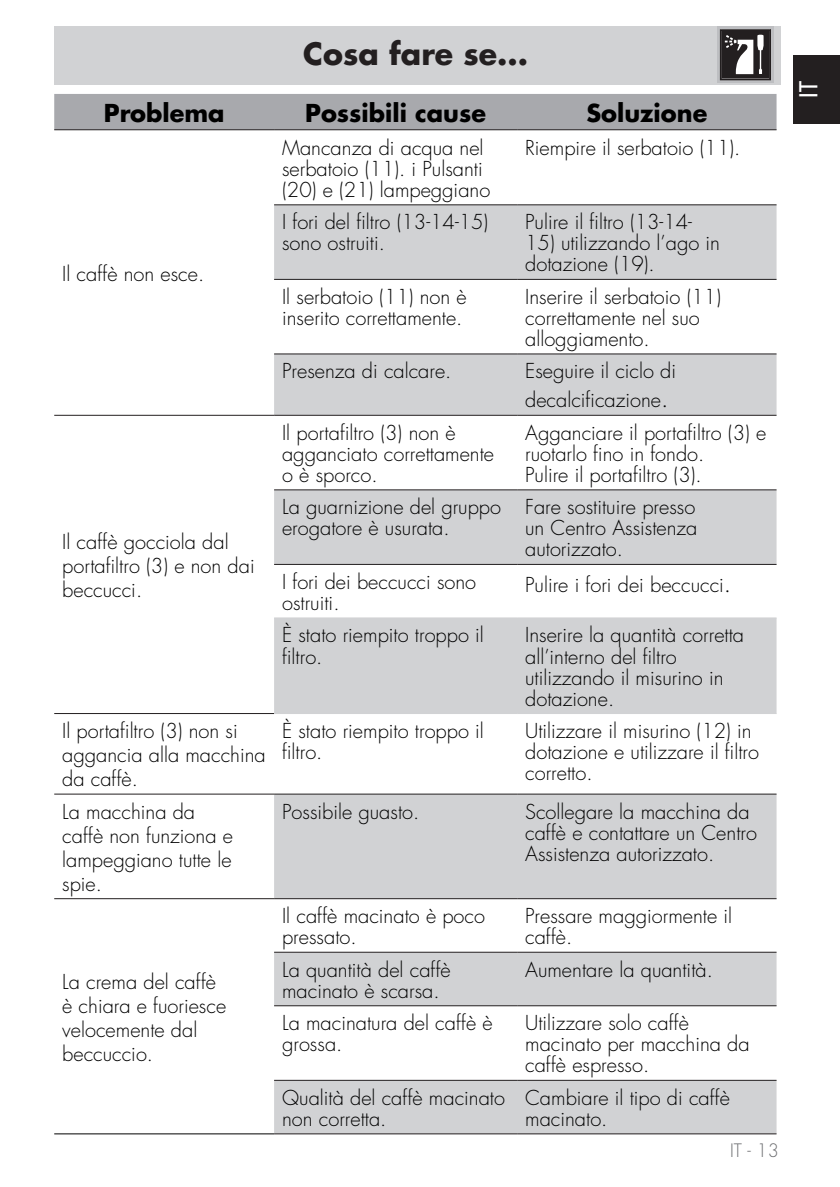
<style>
.page{position:relative;width:840px;height:1187px;background:#fff}
.page>*{position:absolute;margin:0;border:0;box-sizing:border-box;transform-origin:0 0}
.Testo{font:700 30px "Futura Std";color:#231f20}
.t1{font:700 24px "Futura Std";color:#000}
.t2{font:500 24px "Futura Std";color:#fff}
.t3{font:300 20px/21px "Futura Std";color:#000}
.t4{font:300 18px "Futura Std";color:#6c6d70}
.s1{font-size:24px}
</style>
<div class="page">
<div style="left:54px;top:26px;width:726px;height:58px;background:#d1d2d4"></div>
<div style="left:793px;top:55px;width:46px;height:68px;background:#231f20"></div>
<div style="left:54px;top:94px;width:722px;height:35px;background:#a8a9ad"></div>
<svg style="left:274px;top:205px;width:502px;height:209px;fill:#d1d2d4"></svg>
<svg style="left:274px;top:415px;width:502px;height:150px;fill:#d1d2d4"></svg>
<svg style="left:274px;top:618px;width:502px;height:514px;fill:#d1d2d4"></svg>
<hr style="left:54px;top:129px;width:220px;height:1px;background:#231f20">
<hr style="left:274px;top:129px;width:243px;height:1px;background:#231f20">
<hr style="left:517px;top:129px;width:259px;height:1px;background:#231f20">
<hr style="left:274px;top:353px;width:243px;height:1px;background:#231f20">
<hr style="left:517px;top:353px;width:259px;height:1px;background:#231f20">
<hr style="left:54px;top:414px;width:220px;height:1px;background:#231f20">
<hr style="left:274px;top:414px;width:243px;height:1px;background:#231f20">
<hr style="left:517px;top:414px;width:259px;height:1px;background:#231f20">
<hr style="left:54px;top:712px;width:220px;height:1px;background:#231f20">
<hr style="left:54px;top:793px;width:220px;height:1px;background:#231f20">
<hr style="left:54px;top:897px;width:220px;height:1px;background:#231f20">
<hr style="left:274px;top:204px;width:243px;height:1px;background:#231f20">
<hr style="left:517px;top:204px;width:259px;height:1px;background:#231f20">
<hr style="left:274px;top:279px;width:243px;height:1px;background:#231f20">
<hr style="left:517px;top:279px;width:259px;height:1px;background:#231f20">
<hr style="left:274px;top:489px;width:243px;height:1px;background:#231f20">
<hr style="left:517px;top:489px;width:259px;height:1px;background:#231f20">
<hr style="left:274px;top:563px;width:243px;height:1px;background:#231f20">
<hr style="left:517px;top:563px;width:259px;height:1px;background:#231f20">
<hr style="left:274px;top:793px;width:243px;height:1px;background:#231f20">
<hr style="left:517px;top:793px;width:259px;height:1px;background:#231f20">
<hr style="left:274px;top:897px;width:243px;height:1px;background:#231f20">
<hr style="left:517px;top:897px;width:259px;height:1px;background:#231f20">
<hr style="left:274px;top:951px;width:243px;height:1px;background:#231f20">
<hr style="left:517px;top:951px;width:259px;height:1px;background:#231f20">
<hr style="left:54px;top:1132px;width:220px;height:1px;background:#000">
<hr style="left:274px;top:1004px;width:243px;height:1px;background:#231f20">
<hr style="left:517px;top:1004px;width:259px;height:1px;background:#231f20">
<hr style="left:274px;top:1079px;width:243px;height:1px;background:#231f20">
<hr style="left:517px;top:1079px;width:259px;height:1px;background:#231f20">
<hr style="left:274px;top:1132px;width:243px;height:1px;background:#231f20">
<hr style="left:517px;top:1132px;width:259px;height:1px;background:#231f20">
<hr style="left:274px;top:617px;width:243px;height:1px;background:#d1d2d4">
<hr style="left:517px;top:617px;width:259px;height:1px;background:#d1d2d4">
<hr style="left:274px;top:712px;width:243px;height:1px;background:#d1d2d4">
<hr style="left:517px;top:712px;width:259px;height:1px;background:#d1d2d4">
<svg style="left:717px;top:26px;width:56px;height:57px"></svg>
<svg style="left:719px;top:29px;width:51px;height:51px;background:#5f5c5d"></svg>
<p class="Testo" style="left:303px;top:34px;width:226px">Cosa fare se...</p>
<p class="t1" style="left:104px;top:97px;width:122px">Problema</p>
<p class="t1" style="left:305px;top:97px;width:182px">Possibili cause</p>
<p class="t1" style="left:586px;top:97px;width:122px">Soluzione</p>
<p class="t3" style="left:62px;top:264px;width:143px">Il caffè non esce.</p>
<p class="t3" style="left:62px;top:530px;width:194px;line-height:24px">Il caffè gocciola dal portafiltro (3) e non dai beccucci.</p>
<p class="t3" style="left:282px;top:137px;width:209px">Mancanza di acqua nel serbatoio (11). i Pulsanti (20) e (21) lampeggiano</p>
<p class="t3" style="left:525px;top:137px;width:217px">Riempire il serbatoio (11).</p>
<p class="t3" style="left:282px;top:212px;width:208px">I fori del filtro (13-14-15) sono ostruiti.</p>
<p class="t3" style="left:525px;top:212px;width:168px">Pulire il filtro (13-14-</p>
<p class="t3" style="left:525px;top:233px;width:196px">15) utilizzando l’ago in dotazione (19).</p>
<p class="t3" style="left:282px;top:286px;width:186px">Il serbatoio (11) non è inserito correttamente.</p>
<p class="t3" style="left:525px;top:286px;width:197px">Inserire il serbatoio (11) correttamente nel suo alloggiamento.</p>
<p class="t3" style="left:282px;top:361px;width:171px">Presenza di calcare.</p>
<p class="t3" style="left:525px;top:357px;width:152px;line-height:28.8px">Eseguire il ciclo di decalcificazione<span class="s1">.</span></p>
<p class="t3" style="left:282px;top:422px;width:213px">Il portafiltro (3) non è agganciato correttamente o è sporco.</p>
<p class="t3" style="left:525px;top:422px;width:242px">Agganciare il portafiltro (3) e ruotarlo fino in fondo.</p>
<p class="t3" style="left:525px;top:464px;width:178px">Pulire il portafiltro (3).</p>
<p class="t3" style="left:282px;top:497px;width:220px">La guarnizione del gruppo erogatore è usurata.</p>
<p class="t3" style="left:525px;top:497px;width:174px;text-align:justify">Fare sostituire presso un Centro Assistenza autorizzato.</p>
<p class="t3" style="left:282px;top:571px;width:195px">I fori dei beccucci sono ostruiti.</p>
<p class="t3" style="left:525px;top:575px;width:207px">Pulire i fori dei beccucci<span class="s1">.</span></p>
<p class="t3" style="left:282px;top:625px;width:203px">È stato riempito troppo il filtro.</p>
<p class="t3" style="left:525px;top:625px;width:220px">Inserire la quantità corretta all’interno del filtro utilizzando il misurino in dotazione.</p>
<p class="t3" style="left:62px;top:719px;width:205px;line-height:24px">Il portafiltro (3) non si aggancia alla macchina da caffè.</p>
<p class="t3" style="left:282px;top:720px;width:203px">È stato riempito troppo il filtro.</p>
<p class="t3" style="left:525px;top:720px;width:235px">Utilizzare il misurino (12) in dotazione e utilizzare il filtro corretto.</p>
<p class="t3" style="left:62px;top:799px;width:172px;line-height:24px">La macchina da caffè non funziona e lampeggiano tutte le spie.</p>
<p class="t3" style="left:282px;top:801px;width:139px">Possibile guasto.</p>
<p class="t3" style="left:525px;top:801px;width:233px">Scollegare la macchina da caffè e contattare un Centro<br>Assistenza autorizzato.</p>
<p class="t3" style="left:62px;top:969px;width:165px;line-height:24px">La crema del caffè è chiara e fuoriesce velocemente dal beccuccio.</p>
<p class="t3" style="left:282px;top:905px;width:204px">Il caffè macinato è poco pressato.</p>
<p class="t3" style="left:525px;top:905px;width:208px">Pressare maggiormente il caffè.</p>
<p class="t3" style="left:282px;top:959px;width:170px">La quantità del caffè macinato è scarsa.</p>
<p class="t3" style="left:525px;top:959px;width:189px">Aumentare la quantità.</p>
<p class="t3" style="left:282px;top:1012px;width:212px">La macinatura del caffè è grossa.</p>
<p class="t3" style="left:525px;top:1012px;width:226px">Utilizzare solo caffè macinato per macchina da caffè espresso.</p>
<p class="t3" style="left:282px;top:1087px;width:224px">Qualità del caffè macinato non corretta.</p>
<p class="t3" style="left:525px;top:1087px;width:206px">Cambiare il tipo di caffè macinato.</p>
<p class="t4" style="left:729px;top:1138px;width:50px">IT - 13</p>
<p class="t2" style="left:793px;top:98px;width:18px;rotate:-90deg">IT</p>
</div>
